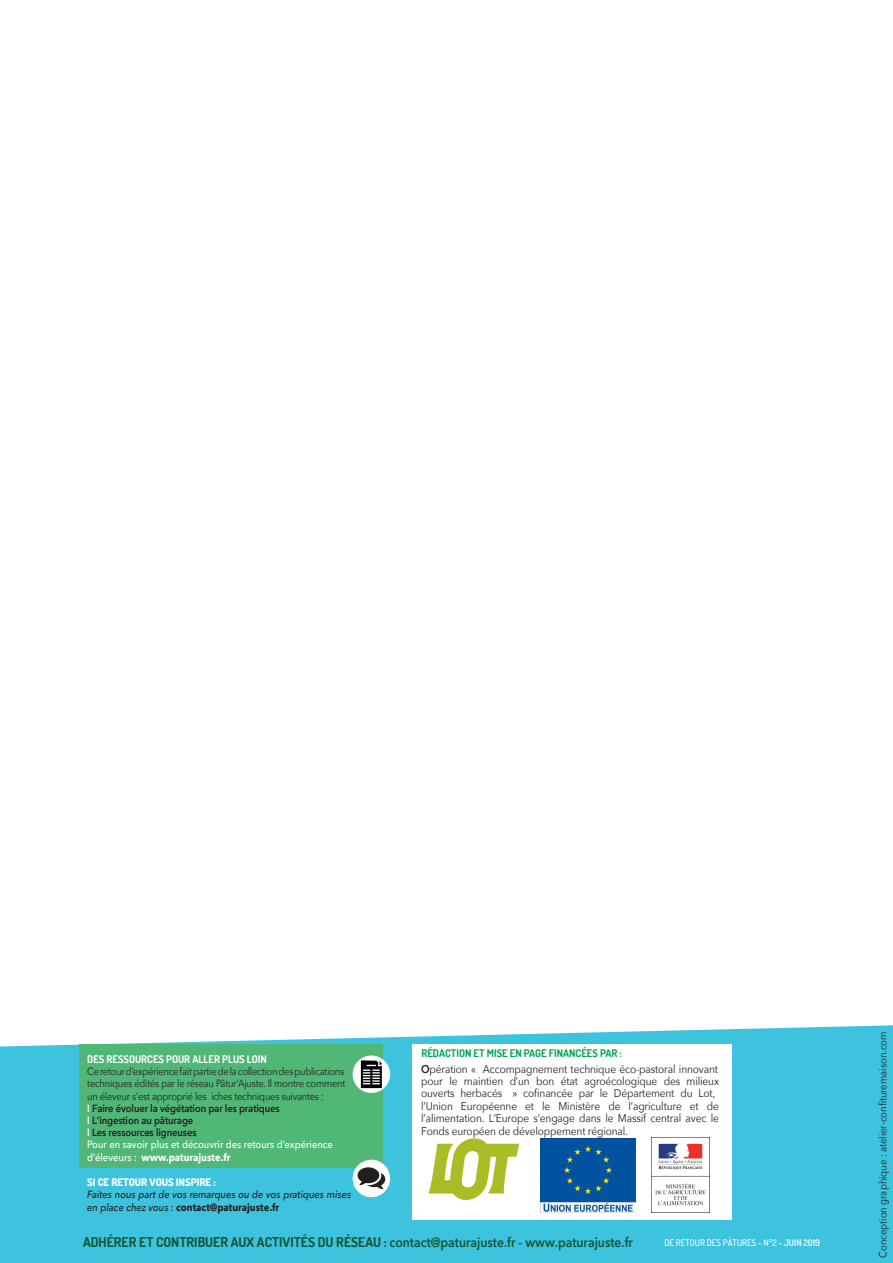
<style>
.page{position:relative;width:893px;height:1263px;background:#fff}
.page>*{position:absolute;margin:0;border:0;box-sizing:border-box;transform-origin:0 0}
.t1{font:600 13.5px "Avenir Next";color:#115433;scale:.9 1}
.t2{font:11.25px/12.5px "Avenir Next";letter-spacing:-.01em;color:#231f20;scale:.9 1}
.t3{font:10.5px/12.1px "Avenir Next";letter-spacing:-.02em;color:#231f20;scale:.89 1}
.t4{font:italic 500 10.5px/12.6px "Avenir Next";color:#231f20;scale:.9 1}
.t5{font:10.5px "Avenir Next";color:#231f20;scale:.9 1}
.t6{font:700 10.5px "Dosis";color:#00a44c}
.t7{font:700 10.5px "Dosis";color:#fff}
.t8{font:800 10.5px "Dosis";color:#fff}
.t9{font:500 9px "Dosis";color:#fff}
.s1{font-weight:600;color:#fff}
.s2{font-weight:600}
.s3{font-weight:500;color:#fff}
.s4{font-weight:700;color:#fff}
.s5{font-weight:700;font-style:normal}
.s6{font-family:"Dosis";font-weight:700}
</style>
<div class="page">
<svg style="left:0;top:1025px;width:893px;height:238px;background:#4fc8e1"></svg>
<div style="left:79px;top:1166px;width:303px;height:53px;background:#3dc3de"></div>
<div style="left:79px;top:1044px;width:303px;height:124px;background:#50b777"></div>
<svg style="left:353px;top:1055px;width:37px;height:38px"></svg>
<svg style="left:361px;top:1060px;width:21px;height:28px"></svg>
<div style="left:353px;top:1160px;width:37px;height:37px;background:#fff;border-radius:50%"></div>
<svg style="left:357px;top:1167px;width:28px;height:22px"></svg>
<div style="left:412px;top:1044px;width:320px;height:175px;background:#fff"></div>
<img style="left:652px;top:1138px;width:58px;height:74px">
<img style="left:541px;top:1139px;width:94px;height:73px">
<svg style="left:429px;top:1138px;width:90px;height:62px"></svg>
<p class="t7" style="left:87px;top:1053px;width:181px">DES RESSOURCES POUR ALLER PLUS LOIN</p>
<p class="t3" style="left:87px;top:1065px;width:292px">Ce retour d’expérience fait partie dela collection des publications techniques édités par le réseau Pâtur’Ajuste. Il montre comment un éleveur s’est approprié les iches techniques suivantes :<br><span class="s1">I</span> <span class="s2">Faire évoluer la végétation par les pratiques<br></span><span class="s1">I</span> <span class="s2">L'ingestion au pâturage<br></span><span class="s1">I</span> <span class="s2">Les ressources ligneuses<br></span><span class="s3">Pour en savoir plus et découvrir des retours d’expérience d’éleveurs :</span> <span class="s4">www.paturajuste.fr</span></p>
<p class="t8" style="left:87px;top:1175px;width:130px">SI CE RETOUR VOUS INSPIRE :</p>
<p class="t4" style="left:87px;top:1188px;width:295px">Faites nous part de vos remarques ou de vos pratiques mises en place chez vous : <span class="s5">contact@paturajuste.fr</span></p>
<p class="t6" style="left:421px;top:1046px;width:202px">RÉDACTION ET MISE EN PAGE FINANCÉES PAR :</p>
<p class="t2" style="left:421px;top:1062px;width:332px"><span class="s2">O</span>pération « Accompagnement technique éco-pastoral innovant pour le maintien d’un bon état agroécologique des milieux ouverts herbacés » cofinancée par le Département du Lot, l’Union Européenne et le Ministère de l’agriculture et de l’alimentation. L’Europe s’engage dans le Massif central avec le Fonds européen de développement régional.</p>
<p class="t1" style="left:83px;top:1231px;width:613px"><span class="s6">ADHÉRER ET CONTRIBUER AUX ACTIVITÉS DU RÉSEAU :</span> contact@paturajuste.fr - www.paturajuste.fr</p>
<p class="t9" style="left:664px;top:1237px;width:157px">DE RETOUR DES PÂTURES - N°2 - <span class="s2">JUIN 2019</span></p>
<p class="t5" style="left:874px;top:1258px;width:253px;rotate:-90deg">Conception graphique : atelier-confituremaison.com</p>
</div>
